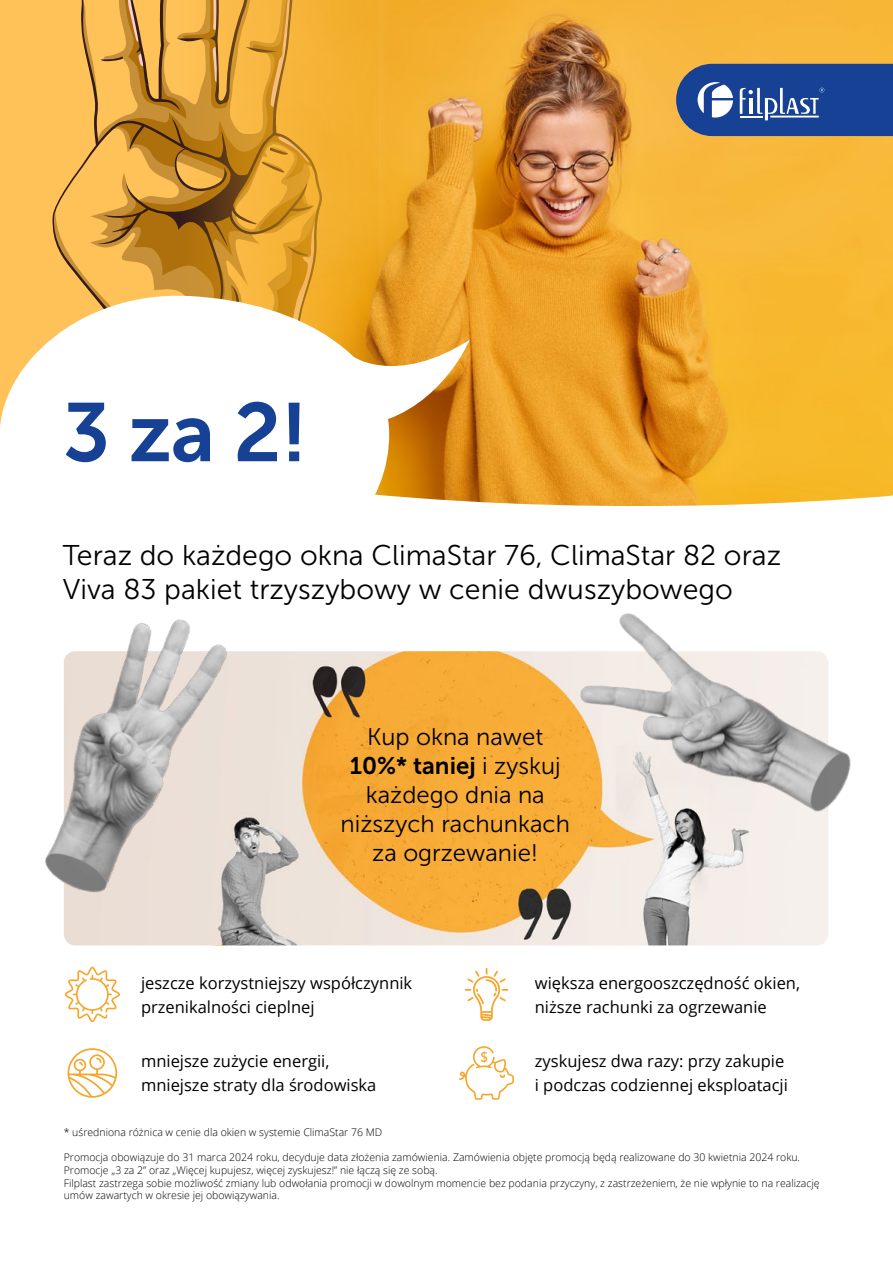
<style>
.page{position:relative;width:893px;height:1263px;background:#fff}
.page>*{position:absolute;margin:0;border:0;box-sizing:border-box;transform-origin:0 0}
.t1{font:82.5px "Museo Sans 700";color:#164194}
.t2{font:28.5px/34.2px "Museo Sans 300";color:#000}
.t3{font:24px/28.8px "Museo Sans 300";color:#000;text-align:center}
.t4{font:24px "Museo Sans 700";color:#000}
.t5{font:16.5px/24px "Open Sans";color:#000}
.t6{font:300 10.5px/12.6px "Open Sans";color:#000}
.s1{font-family:"Museo Sans 300"}
</style>
<div class="page">
<div style="left:0;top:0;width:378px;height:434px;background:#ffc258"></div>
<img style="left:390px;top:0;width:503px;height:506px">
<img style="left:300px;top:651px;width:528px;height:294px">
<svg style="left:0;top:340px;width:390px;height:156px"></svg>
<svg style="left:50px;top:0;width:420px;height:440px"></svg>
<img style="left:45px;top:619px;width:255px;height:327px">
<img style="left:518px;top:613px;width:333px;height:272px">
<svg style="left:676px;top:0;width:217px;height:388px;background:#d2a549"></svg>
<svg style="left:65px;top:967px;width:55px;height:55px"></svg>
<svg style="left:459px;top:1046px;width:55px;height:54px"></svg>
<svg style="left:465px;top:968px;width:43px;height:53px"></svg>
<svg style="left:68px;top:1048px;width:49px;height:50px"></svg>
<h1 class="t1" style="left:63px;top:387px;width:246px">3 za 2!</h1>
<h2 class="t2" style="left:63px;top:538px;width:720px">Teraz do każdego okna ClimaStar 76, ClimaStar 82 oraz<br>Viva 83 pakiet trzyszybowy w cenie dwuszybowego</h2>
<h3 class="t3" style="left:367px;top:723px;width:178px">Kup okna nawet</h3>
<h3 class="t4" style="left:350px;top:752px;width:212px">10%* taniej <span class="s1">i zyskuj</span></h3>
<h3 class="t3" style="left:341px;top:780px;width:231px">każdego dnia na niższych rachunkach za ogrzewanie!</h3>
<h3 class="t5" style="left:141px;top:970px;width:273px">jeszcze korzystniejszy współczynnik przenikalności cieplnej</h3>
<h3 class="t5" style="left:141px;top:1049px;width:237px">mniejsze zużycie energii, mniejsze straty dla środowiska</h3>
<h3 class="t5" style="left:535px;top:970px;width:267px">większa energooszczędność okien, niższe rachunki za ogrzewanie</h3>
<h3 class="t5" style="left:535px;top:1049px;width:255px">zyskujesz dwa razy: przy zakupie i podczas codziennej eksploatacji</h3>
<p class="t6" style="left:64px;top:1126px;width:320px">* uśredniona różnica w cenie dla okien w systemie ClimaStar 76 MD</p>
<p class="t6" style="left:64px;top:1151px;width:757px">Promocja obowiązuje do 31 marca 2024 roku, decyduje data złożenia zamówienia. Zamówienia objęte promocją będą realizowane do 30 kwietnia 2024 roku.<br>Promocje „3 za 2” oraz „Więcej kupujesz, więcej zyskujesz!” nie łączą się ze sobą.<br>Filplast zastrzega sobie możliwość zmiany lub odwołania promocji w dowolnym momencie bez podania przyczyny, z zastrzeżeniem, że nie wpłynie to na realizację umów zawartych w okresie jej obowiązywania.</p>
</div>
